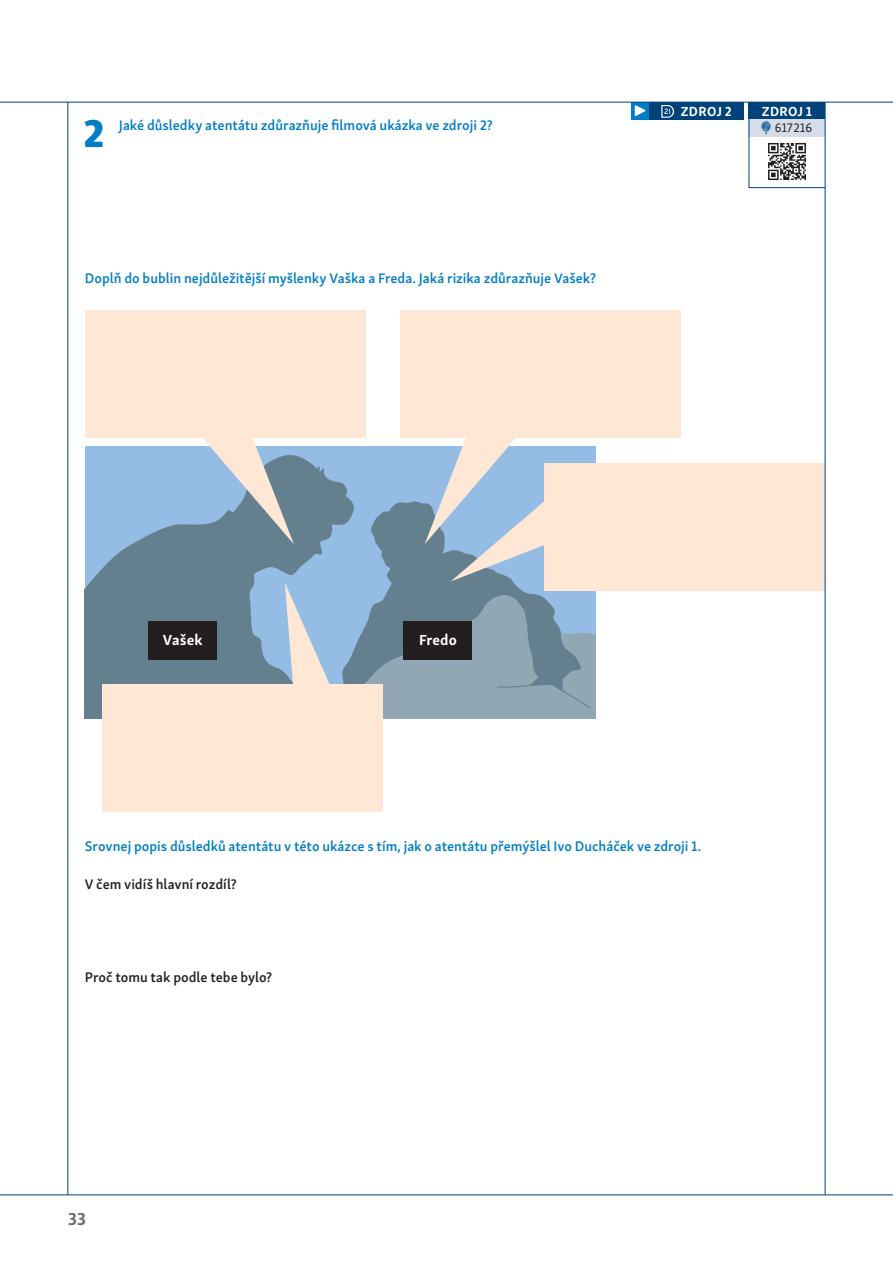
<style>
.page{position:relative;width:893px;height:1263px;background:#fff}
.page>*{position:absolute;margin:0;border:0;box-sizing:border-box;transform-origin:0 0}
.t1{font:40.05px "Skolar Sans PE Eb";color:#007dc5}
.t2{font:700 18px "Skolar Sans PE";color:#6d6f71}
.t3{font:700 15px "Skolar Sans PE";letter-spacing:.005em;color:#fff}
.t4{font:600 14.25px "Skolar Sans PE";color:#007dc5}
.t5{font:600 14.25px "Skolar Sans PE";color:#231f20}
.t6{font:700 13.5px "Skolar Sans PE";letter-spacing:.025em;color:#fff}
.t7{font:12.75px "Skolar Sans PE";letter-spacing:-.01em;color:#231f20}
</style>
<div class="page">
<div style="left:748px;top:102px;width:77px;height:17px;background:#00427a"></div>
<div style="left:85px;top:447px;width:510px;height:272px;background:#94bce4"></div>
<svg style="left:85px;top:455px;width:266px;height:264px;fill:#647f8d"></svg>
<svg style="left:342px;top:501px;width:196px;height:94px;fill:#647f8d"></svg>
<svg style="left:338px;top:595px;width:257px;height:124px;background:#839cac"></svg>
<svg style="left:195px;top:438px;width:99px;height:106px"></svg>
<svg style="left:285px;top:583px;width:46px;height:102px"></svg>
<div style="left:85px;top:310px;width:280px;height:128px;background:#fee7d4"></div>
<div style="left:102px;top:685px;width:280px;height:127px;background:#fee7d4"></div>
<div style="left:399px;top:310px;width:281px;height:128px;background:#fee7d4"></div>
<div style="left:544px;top:464px;width:281px;height:127px;background:#fee7d4"></div>
<div style="left:149px;top:621px;width:68px;height:38px;background:#231f20"></div>
<div style="left:404px;top:621px;width:68px;height:38px;background:#231f20"></div>
<svg style="left:424px;top:438px;width:124px;height:143px"></svg>
<div style="left:648px;top:102px;width:96px;height:17px;background:#00427a"></div>
<svg style="left:661px;top:105px;width:13px;height:13px"></svg>
<div style="left:631px;top:102px;width:17px;height:17px;background:#007dc5"></div>
<svg style="left:634px;top:105px;width:11px;height:11px"></svg>
<svg style="left:748px;top:118px;width:78px;height:71px"></svg>
<hr style="left:0;top:1194px;width:892px;height:1px;background:#00427a">
<hr style="left:0;top:102px;width:892px;height:1px;background:#00427a">
<hr style="left:67px;top:102px;width:1px;height:1093px;background:#00427a">
<hr style="left:824px;top:102px;width:1px;height:1093px;background:#00427a">
<h1 class="t1" style="left:83px;top:110px;width:22px">2</h1>
<p class="t4" style="left:119px;top:117px;width:375px">Jaké důsledky atentátu zdůrazňuje filmová ukázka ve zdroji 2?</p>
<p class="t4" style="left:85px;top:270px;width:512px">Doplň do bublin nejdůležitější myšlenky Vaška a Freda. Jaká rizika zdůrazňuje Vašek?</p>
<p class="t6" style="left:680px;top:103px;width:52px">ZDROJ 2</p>
<p class="t6" style="left:761px;top:103px;width:52px">ZDROJ 1</p>
<p class="t7" style="left:774px;top:120px;width:39px">617 216</p>
<p class="t3" style="left:163px;top:631px;width:41px">Vašek</p>
<p class="t3" style="left:419px;top:631px;width:39px">Fredo</p>
<p class="t4" style="left:85px;top:837px;width:618px">Srovnej popis důsledků atentátu v této ukázce s tím, jak o atentátu přemýšlel Ivo Ducháček ve zdroji 1.</p>
<p class="t5" style="left:85px;top:876px;width:153px">V čem vidíš hlavní rozdíl?</p>
<p class="t5" style="left:85px;top:969px;width:189px">Proč tomu tak podle tebe bylo?</p>
<p class="t2" style="left:68px;top:1209px;width:20px">33</p>
</div>
